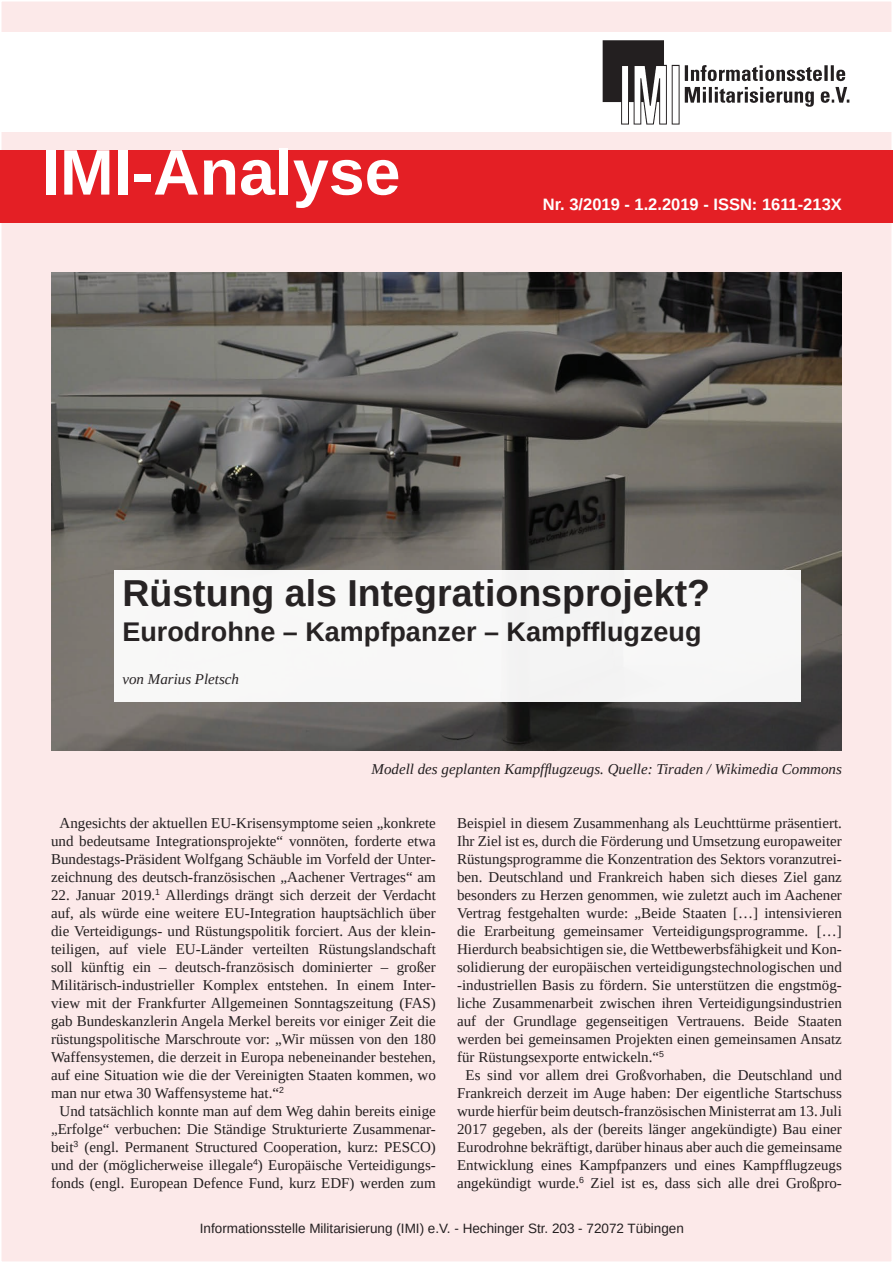
<style>
.page{position:relative;width:893px;height:1263px;background:#fff}
.page>*{position:absolute;margin:0;border:0;box-sizing:border-box;transform-origin:0 0}
.t1{font:700 64.5px "Liberation Sans";color:#fff}
.t2{font:700 37.5px "Liberation Sans";color:#231f20}
.t3{font:700 27px "Liberation Sans";color:#231f20}
.t4{font:700 16.5px "Liberation Sans";color:#fff}
.t5{font:15px/18px "Liberation Serif";color:#231f20;text-align:center}
.t6{font:italic 15px "Liberation Serif";color:#231f20}
.t7{font:13.5px "Liberation Sans";color:#231f20}
</style>
<div class="page">
<div style="left:0;top:0;width:893px;height:1263px;background:#fce9e9;border:2px solid #fff"></div>
<div style="left:0;top:32px;width:893px;height:100px;background:#fff"></div>
<div style="left:0;top:150px;width:893px;height:73px;background:#e41f25"></div>
<img style="left:602px;top:40px;width:248px;height:85px">
<img style="left:51px;top:272px;width:791px;height:478px">
<div style="left:114px;top:570px;width:686px;height:132px;background:#f8f7f7"></div>
<h1 class="t1" style="left:42px;top:128px;width:360px">IMI-Analyse</h1>
<p class="t4" style="left:543px;top:193px;width:301px">Nr. 3/2019 - 1.2.2019 - ISSN: 1611-213X</p>
<h2 class="t2" style="left:122px;top:567px;width:589px">Rüstung als Integrationsprojekt?</h2>
<h3 class="t3" style="left:122px;top:613px;width:581px">Eurodrohne – Kampfpanzer – Kampfflugzeug</h3>
<p class="t6" style="left:122px;top:669px;width:118px">von Marius Pletsch</p>
<p class="t6" style="left:372px;top:759px;width:472px">Modell des geplanten Kampfflugzeugs. Quelle: Tiraden / Wikimedia Commons</p>
<p class="t5" style="left:51px;top:814px;width:386px">Angesichts der aktuellen EU-Krisensymptome seien „konkrete und bedeutsame Integrationsprojekte“ vonnöten, forderte etwa Bundestags-Präsident Wolfgang Schäuble im Vorfeld der Unter&shy;zeichnung des deutsch-französischen „Aachener Vertrages“ am</p>
<p class="t5" style="left:51px;top:886px;width:386px">22. Januar 2019.<sup>1</sup> Allerdings drängt sich derzeit der Verdacht</p>
<p class="t5" style="left:51px;top:904px;width:386px">auf, als würde eine weitere EU-Integration hauptsächlich über</p>
<p class="t5" style="left:51px;top:922px;width:386px">die Verteidigungs- und Rüstungspolitik forciert. Aus der klein-</p>
<p class="t5" style="left:51px;top:940px;width:386px">teiligen, auf viele EU-Länder verteilten Rüstungslandschaft</p>
<p class="t5" style="left:51px;top:958px;width:386px">soll künftig ein – deutsch-französisch dominierter – großer</p>
<p class="t5" style="left:51px;top:976px;width:386px">Militärisch-industrieller Komplex entstehen. In einem Inter-</p>
<p class="t5" style="left:51px;top:994px;width:386px">view mit der Frankfurter Allgemeinen Sonntagszeitung (FAS)</p>
<p class="t5" style="left:51px;top:1012px;width:386px">gab Bundeskanzlerin Angela Merkel bereits vor einiger Zeit die</p>
<p class="t5" style="left:51px;top:1030px;width:386px">rüstungspolitische Marschroute vor: „Wir müssen von den 180</p>
<p class="t5" style="left:51px;top:1048px;width:386px">Waffensystemen, die derzeit in Europa nebeneinander bestehen,</p>
<p class="t5" style="left:51px;top:1066px;width:386px">auf eine Situation wie die der Vereinigten Staaten kommen, wo</p>
<p class="t5" style="left:51px;top:1084px;width:235px">man nur etwa 30 Waffensysteme hat.“<sup>2</sup></p>
<p class="t5" style="left:60px;top:1102px;width:378px">Und tatsächlich konnte man auf dem Weg dahin bereits einige</p>
<p class="t5" style="left:51px;top:1120px;width:386px">„Erfolge“ verbuchen: Die Ständige Strukturierte Zusammenar-</p>
<p class="t5" style="left:51px;top:1138px;width:386px">beit<sup>3</sup> (engl. Permanent Structured Cooperation, kurz: PESCO)</p>
<p class="t5" style="left:51px;top:1156px;width:386px">und der (möglicherweise illegale<sup>4</sup>) Europäische Verteidigungs-</p>
<p class="t5" style="left:51px;top:1174px;width:386px">fonds (engl. European Defence Fund, kurz EDF) werden zum</p>
<p class="t5" style="left:457px;top:814px;width:386px">Beispiel in diesem Zusammenhang als Leuchttürme präsentiert.</p>
<p class="t5" style="left:457px;top:832px;width:386px">Ihr Ziel ist es, durch die Förderung und Umsetzung europaweiter</p>
<p class="t5" style="left:457px;top:850px;width:386px">Rüstungsprogramme die Konzentration des Sektors voranzutrei-</p>
<p class="t5" style="left:457px;top:868px;width:386px">ben. Deutschland und Frankreich haben sich dieses Ziel ganz</p>
<p class="t5" style="left:457px;top:886px;width:386px">besonders zu Herzen genommen, wie zuletzt auch im Aachener</p>
<p class="t5" style="left:457px;top:904px;width:386px">Vertrag festgehalten wurde: „Beide Staaten […] intensivieren</p>
<p class="t5" style="left:457px;top:922px;width:386px">die Erarbeitung gemeinsamer Verteidigungsprogramme. […]</p>
<p class="t5" style="left:457px;top:940px;width:386px">Hierdurch beabsichtigen sie, die Wettbewerbsfähigkeit und Kon-</p>
<p class="t5" style="left:457px;top:958px;width:386px">solidierung der europäischen verteidigungstechnologischen und</p>
<p class="t5" style="left:457px;top:976px;width:386px">-industriellen Basis zu fördern. Sie unterstützen die engstmög-</p>
<p class="t5" style="left:457px;top:994px;width:386px">liche Zusammenarbeit zwischen ihren Verteidigungsindustrien</p>
<p class="t5" style="left:457px;top:1012px;width:386px">auf der Grundlage gegenseitigen Vertrauens. Beide Staaten</p>
<p class="t5" style="left:457px;top:1030px;width:386px">werden bei gemeinsamen Projekten einen gemeinsamen Ansatz</p>
<p class="t5" style="left:457px;top:1048px;width:208px">für Rüstungsexporte entwickeln.“<sup>5</sup></p>
<p class="t5" style="left:466px;top:1066px;width:378px">Es sind vor allem drei Großvorhaben, die Deutschland und</p>
<p class="t5" style="left:457px;top:1084px;width:386px">Frankreich derzeit im Auge haben: Der eigentliche Startschuss</p>
<p class="t5" style="left:457px;top:1102px;width:386px">wurde hierfür beim deutsch-französischen Ministerrat am 13. Juli</p>
<p class="t5" style="left:457px;top:1120px;width:386px">2017 gegeben, als der (bereits länger angekündigte) Bau einer</p>
<p class="t5" style="left:457px;top:1138px;width:386px">Eurodrohne bekräftigt, darüber hinaus aber auch die gemeinsame</p>
<p class="t5" style="left:457px;top:1156px;width:386px">Entwicklung eines Kampfpanzers und eines Kampfflugzeugs</p>
<p class="t5" style="left:457px;top:1174px;width:386px">angekündigt wurde.<sup>6</sup> Ziel ist es, dass sich alle drei Großpro-</p>
<p class="t7" style="left:200px;top:1220px;width:485px">Informationsstelle Militarisierung (IMI) e.V. - Hechinger Str. 203 - 72072 Tübingen</p>
</div>
